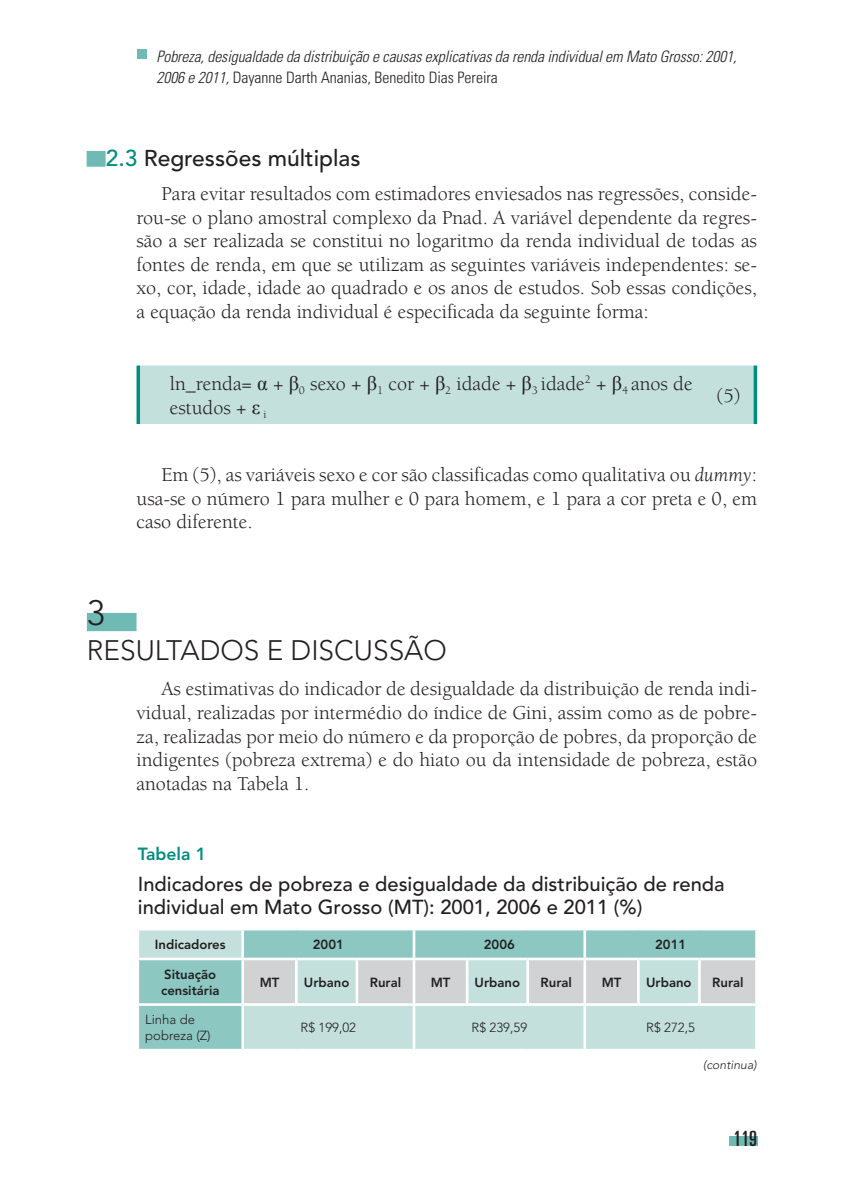
<style>
.page{position:relative;width:844px;height:1191px;background:#fff}
.page>*{position:absolute;margin:0;border:0;box-sizing:border-box;transform-origin:0 0}
.t1{font:300 35px "Avenir";color:#231f20}
.t2{font:300 28px "Avenir";color:#231f20}
.t3{font:500 22.75px "Avenir";color:#231f20}
.t4{font:ultra-condensed 21px "Univers";color:#231f20}
.t5{font:20.12px/23.6px "Berkeley";color:#231f20;text-align:justify}
.t6{font:500 20.12px/23.6px "Avenir";color:#231f20}
.t7{font:800 17.5px "Avenir";color:#008e7f}
.t8{font:italic 300 condensed 15.75px/21px "Univers";letter-spacing:-.005em;color:#231f20}
.t9{font:800 13.12px/15.8px "Avenir";color:#231f20}
.t10{font:300 13.12px/15.8px "Avenir";color:#231f20}
.t11{font:italic 300 12.25px "Avenir";color:#231f20}
.s1{font-style:normal}
.s2{color:#008e7f}
.s3{font-family:"Times New Roman"}
.s4{font-style:italic}
</style>
<div class="page">
<div style="left:137px;top:50px;width:9px;height:9px;background:#6fbab4"></div>
<div style="left:728px;top:1136px;width:28px;height:9px;background:#6fbab4"></div>
<div style="left:87px;top:613px;width:49px;height:18px;background:#6fbab4"></div>
<div style="left:140px;top:365px;width:613px;height:59px;background:#c3e0dd"></div>
<svg style="left:136px;top:365px;width:4px;height:59px"></svg>
<svg style="left:753px;top:365px;width:4px;height:59px"></svg>
<svg style="left:139px;top:930px;width:616px;height:118px;background:#aad4d0"></svg>
<svg style="left:244px;top:960px;width:511px;height:43px;background:#ccd7d7"></svg>
<hr style="left:241px;top:930px;width:3px;height:27px;background:#fff">
<hr style="left:412px;top:930px;width:3px;height:27px;background:#fff">
<hr style="left:583px;top:930px;width:3px;height:27px;background:#fff">
<hr style="left:136px;top:957px;width:107px;height:3px;background:#fff">
<hr style="left:243px;top:957px;width:53px;height:3px;background:#fff">
<hr style="left:241px;top:960px;width:3px;height:43px;background:#fff">
<hr style="left:296px;top:957px;width:61px;height:3px;background:#fff">
<hr style="left:295px;top:960px;width:2px;height:43px;background:#fff">
<hr style="left:357px;top:957px;width:57px;height:3px;background:#fff">
<hr style="left:355px;top:960px;width:3px;height:43px;background:#fff">
<hr style="left:414px;top:957px;width:53px;height:3px;background:#fff">
<hr style="left:412px;top:960px;width:3px;height:43px;background:#fff">
<hr style="left:467px;top:957px;width:60px;height:3px;background:#fff">
<hr style="left:465px;top:960px;width:3px;height:43px;background:#fff">
<hr style="left:527px;top:957px;width:57px;height:3px;background:#fff">
<hr style="left:526px;top:960px;width:3px;height:43px;background:#fff">
<hr style="left:584px;top:957px;width:54px;height:3px;background:#fff">
<hr style="left:583px;top:960px;width:3px;height:43px;background:#fff">
<hr style="left:638px;top:957px;width:61px;height:3px;background:#fff">
<hr style="left:637px;top:960px;width:2px;height:43px;background:#fff">
<hr style="left:699px;top:957px;width:58px;height:3px;background:#fff">
<hr style="left:698px;top:960px;width:2px;height:43px;background:#fff">
<hr style="left:136px;top:1003px;width:107px;height:2px;background:#fff">
<hr style="left:243px;top:1003px;width:53px;height:2px;background:#fff">
<hr style="left:241px;top:1005px;width:3px;height:43px;background:#fff">
<hr style="left:296px;top:1003px;width:61px;height:2px;background:#fff">
<hr style="left:357px;top:1003px;width:57px;height:2px;background:#fff">
<hr style="left:414px;top:1003px;width:53px;height:2px;background:#fff">
<hr style="left:412px;top:1005px;width:3px;height:43px;background:#fff">
<hr style="left:467px;top:1003px;width:60px;height:2px;background:#fff">
<hr style="left:527px;top:1003px;width:57px;height:2px;background:#fff">
<hr style="left:584px;top:1003px;width:54px;height:2px;background:#fff">
<hr style="left:583px;top:1005px;width:3px;height:43px;background:#fff">
<hr style="left:638px;top:1003px;width:61px;height:2px;background:#fff">
<hr style="left:699px;top:1003px;width:58px;height:2px;background:#fff">
<p class="t8" style="left:156px;top:46px;width:581px">Pobreza, desigualdade da distribuição e causas explicativas da renda individual em Mato Grosso: 2001,<br>2006 e 2011, <span class="s1">Dayanne Darth Ananias, Benedito Dias Pereira</span></p>
<p class="t3" style="left:87px;top:145px;width:275px"><sup>*</sup><span class="s2">2.3</span> Regressões múltiplas</p>
<p class="t5" style="left:136px;top:182px;width:622px;text-indent:25px">Para evitar resultados com estimadores enviesados nas regressões, conside&shy;rou-se o plano amostral complexo da Pnad. A variável dependente da regres&shy;são a ser realizada se constitui no logaritmo da renda individual de todas as fontes de renda, em que se utilizam as seguintes variáveis independentes: se&shy;xo, cor, idade, idade ao quadrado e os anos de estudos. Sob essas condições, a equação da renda individual é especificada da seguinte forma:</p>
<p class="t5" style="left:170px;top:373px;width:524px">ln_renda= <span class="s3">α</span> + <span class="s3">β</span><sub>0</sub> sexo + <span class="s3">β</span><sub>1</sub> cor + <span class="s3">β</span><sub>2</sub> idade + <span class="s3">β</span><sub>3</sub> idade<sup>2</sup> + <span class="s3">β</span><sub>4</sub> anos de estudos + <span class="s3">ε</span> <sub>i</sub></p>
<p class="t5" style="left:716px;top:384px;width:25px">(5)</p>
<p class="t5" style="left:136px;top:463px;width:622px;text-indent:25px">Em (5), as variáveis sexo e cor são classificadas como qualitativa ou <span class="s4">dummy</span>: usa-se o número 1 para mulher e 0 para homem, e 1 para a cor preta e 0, em caso diferente.</p>
<h1 class="t1" style="left:87px;top:592px;width:20px">3</h1>
<h2 class="t2" style="left:87px;top:633px;width:361px">RESULTADOS E DISCUSSÃO</h2>
<p class="t5" style="left:136px;top:677px;width:622px;text-indent:25px">As estimativas do indicador de desigualdade da distribuição de renda indi&shy;vidual, realizadas por intermédio do índice de Gini, assim como as de pobre&shy;za, realizadas por meio do número e da proporção de pobres, da proporção de indigentes (pobreza extrema) e do hiato ou da intensidade de pobreza, estão anotadas na Tabela 1.</p>
<p class="t7" style="left:138px;top:843px;width:70px">Tabela 1</p>
<p class="t6" style="left:138px;top:872px;width:588px">Indicadores de pobreza e desigualdade da distribuição de renda individual em Mato Grosso (MT): 2001, 2006 e 2011 (%)</p>
<p class="t9" style="left:155px;top:936px;width:72px">Indicadores</p>
<p class="t9" style="left:313px;top:936px;width:33px">2001</p>
<p class="t9" style="left:483px;top:936px;width:33px">2006</p>
<p class="t9" style="left:655px;top:936px;width:33px">2011</p>
<p class="t9" style="left:161px;top:966px;width:60px">Situação censitária</p>
<p class="t9" style="left:259px;top:974px;width:21px">MT</p>
<p class="t9" style="left:304px;top:974px;width:47px">Urbano</p>
<p class="t9" style="left:369px;top:974px;width:33px">Rural</p>
<p class="t9" style="left:430px;top:974px;width:21px">MT</p>
<p class="t9" style="left:474px;top:974px;width:47px">Urbano</p>
<p class="t9" style="left:540px;top:974px;width:33px">Rural</p>
<p class="t9" style="left:601px;top:974px;width:21px">MT</p>
<p class="t9" style="left:646px;top:974px;width:47px">Urbano</p>
<p class="t9" style="left:712px;top:974px;width:33px">Rural</p>
<p class="t10" style="left:145px;top:1012px;width:67px">Linha de pobreza (Z)</p>
<p class="t10" style="left:300px;top:1020px;width:57px">R$ 199,02</p>
<p class="t10" style="left:471px;top:1020px;width:57px">R$ 239,59</p>
<p class="t10" style="left:646px;top:1020px;width:50px">R$ 272,5</p>
<p class="t11" style="left:703px;top:1058px;width:55px">(continua)</p>
<p class="t4" style="left:733px;top:1126px;width:25px">119</p>
</div>
